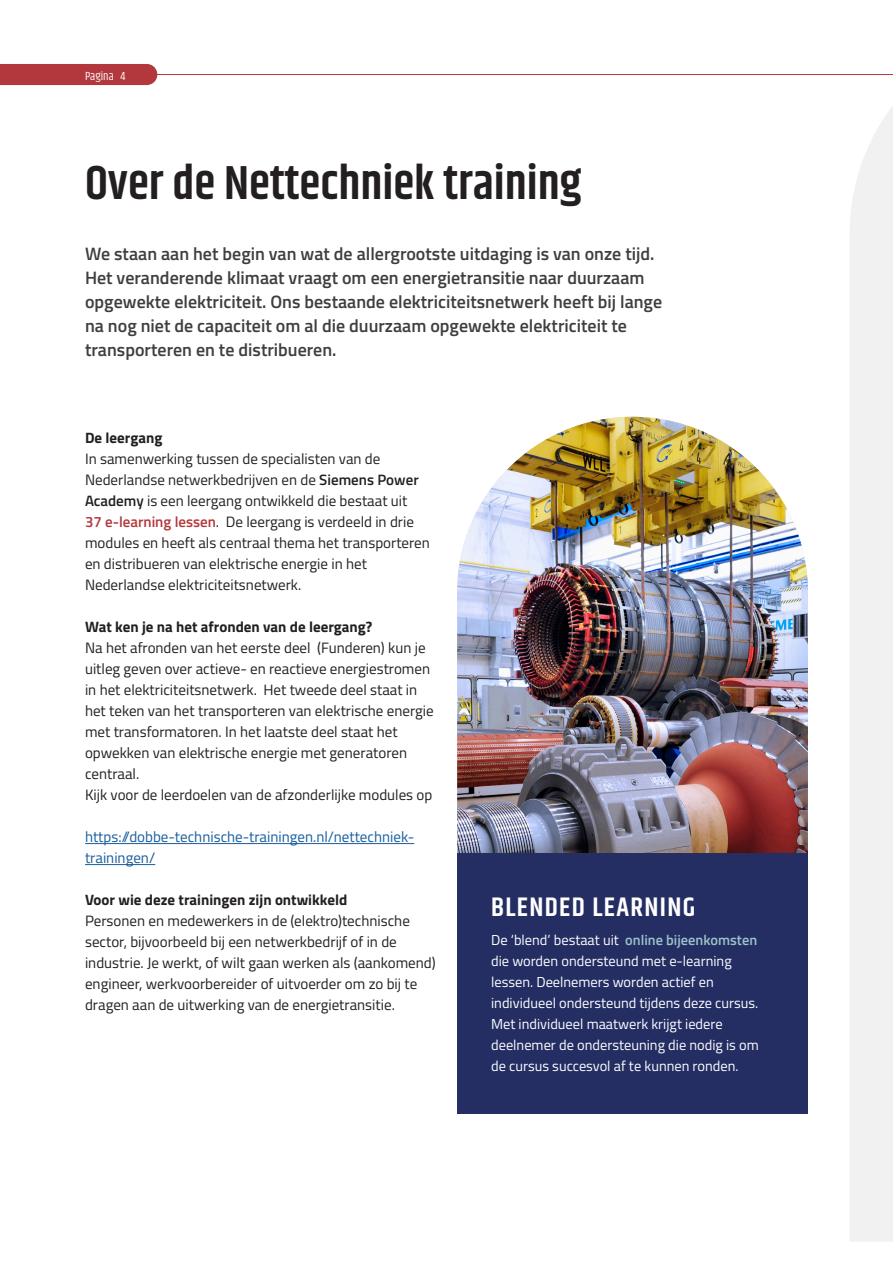
<style>
.page{position:relative;width:893px;height:1263px;background:#fff}
.page>*{position:absolute;margin:0;border:0;box-sizing:border-box;transform-origin:0 0}
.Header_2{font:600 48px "Khand";color:#231f20}
.Paragraph_Style_2{font:600 27px "Khand";letter-spacing:.05em;color:#fff}
.t1{font:600 18px/24px "Titillium";color:#3e3e3f}
.t2{font:15px/21px "Titillium";color:#231f20}
.t3{font:15px/21px "Titillium";color:#175d9e}
.t4{font:700 15px "Titillium";color:#231f20}
.t5{font:14.4px/21px "Titillium";color:#fff}
.t6{font:12px "Khand";color:#fff}
.s1{font-weight:600}
.s2{font-weight:600;color:#b3383d}
.s3{font-weight:700}
.s4{font-weight:600;color:#9dc2c9}
</style>
<div class="page">
<div style="left:850px;top:106px;width:43px;height:1136px;background:#f1f1f1"></div>
<div style="left:0;top:64px;width:157px;height:21px;background:#b3383d"></div>
<hr style="left:85px;top:843px;width:329px;height:1px;background:#175d9e">
<hr style="left:85px;top:864px;width:70px;height:1px;background:#175d9e">
<img style="left:457px;top:417px;width:351px;height:436px">
<div style="left:457px;top:853px;width:351px;height:261px;background:#242e63"></div>
<hr style="left:0;top:74px;width:893px;height:1px;background:#b3383d">
<p class="t6" style="left:85px;top:68px;width:42px">Pagina 4</p>
<p class="Header_2" style="left:85px;top:151px;width:498px">Over de Nettechniek training</p>
<p class="t1" style="left:85px;top:241px;width:579px">We staan aan het begin van wat de allergrootste uitdaging is van onze tijd.<br>Het veranderende klimaat vraagt om een energietransitie naar duurzaam opgewekte elektriciteit. Ons bestaande elektriciteitsnetwerk heeft bij lange na nog niet de capaciteit om al die duurzaam opgewekte elektriciteit te transporteren en te distribueren.</p>
<p class="t4" style="left:85px;top:426px;width:79px">De leergang</p>
<p class="t2" style="left:85px;top:447px;width:346px">In samenwerking tussen de specialisten van de Nederlandse netwerkbedrijven en de <span class="s1">Siemens Power Academy</span> is een leergang ontwikkeld die bestaat uit<br><span class="s2">37 e-learning lessen</span>. De leergang is verdeeld in drie modules en heeft als centraal thema het transporteren en distribueren van elektrische energie in het Nederlandse elektriciteitsnetwerk.</p>
<p class="t2" style="left:85px;top:615px;width:350px"><span class="s3">Wat ken je na het afronden van de leergang?<br></span>Na het afronden van het eerste deel (Funderen) kun je uitleg geven over actieve- en reactieve energiestromen in het elektriciteitsnetwerk. Het tweede deel staat in het teken van het transporteren van elektrische energie met transformatoren. In het laatste deel staat het opwekken van elektrische energie met generatoren centraal.</p>
<p class="t2" style="left:85px;top:783px;width:349px">Kijk voor de leerdoelen van de afzonderlijke modules op</p>
<p class="t3" style="left:85px;top:825px;width:331px">https://dobbe-technische-trainingen.nl/nettechniek&shy;trainingen/</p>
<p class="t2" style="left:85px;top:888px;width:352px"><span class="s3">Voor wie deze trainingen zijn ontwikkeld<br></span>Personen en medewerkers in de (elektro)technische sector, bijvoorbeeld bij een netwerkbedrijf of in de industrie. Je werkt, of wilt gaan werken als (aankomend) engineer, werkvoorbereider of uitvoerder om zo bij te dragen aan de uitwerking van de energietransitie.</p>
<p class="Paragraph_Style_2" style="left:491px;top:889px;width:206px">BLENDED LEARNING</p>
<p class="t5" style="left:491px;top:929px;width:269px">De ‘blend’ bestaat uit <span class="s4">online bijeenkomsten </span>die worden ondersteund met e-learning lessen. Deelnemers worden actief en individueel ondersteund tijdens deze cursus.<br>Met individueel maatwerk krijgt iedere deelnemer de ondersteuning die nodig is om de cursus succesvol af te kunnen ronden.</p>
</div>
